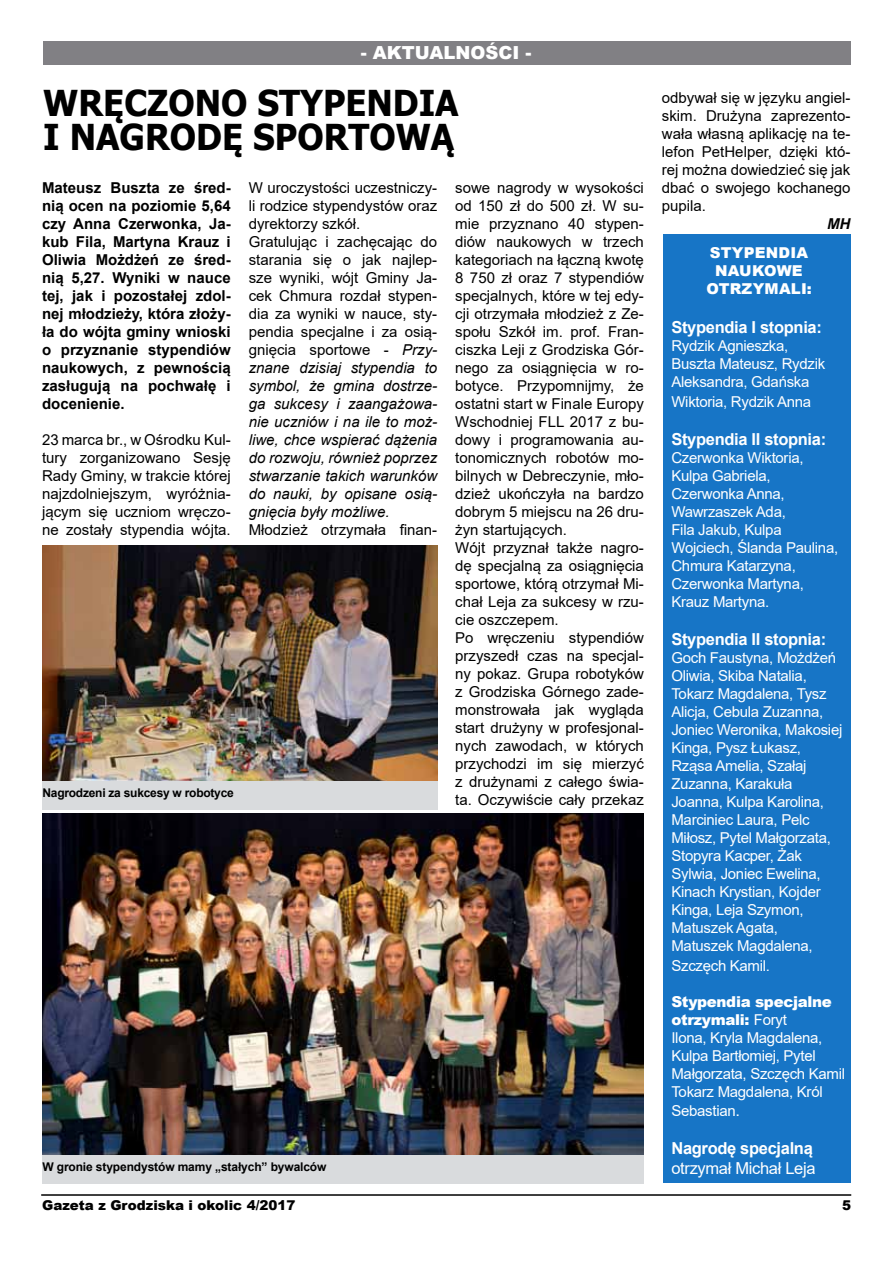
<style>
.page{position:relative;width:893px;height:1263px;background:#fff}
.page>*{position:absolute;margin:0;border:0;box-sizing:border-box;transform-origin:0 0}
.t1{font:700 35.7px/34.2px "Tahoma";color:#000;scale:.96 1}
.t2{font:900 18px "Arial";color:#fff}
.t3{font:700 16.5px "Arial";letter-spacing:-.02em;color:#fff}
.t4{font:16.5px "Arial";letter-spacing:-.02em;color:#fff}
.t5{font:15px/18px "Arial";color:#000;text-align:justify}
.t6{font:15px/18px "Arial";letter-spacing:-.02em;color:#fff}
.t7{font:700 15px/18px "Arial";color:#000;text-align:justify}
.t8{font:900 15px/18px "Arial";letter-spacing:.015em;color:#fff}
.t9{font:italic 700 15px "Arial";color:#000}
.t10{font:900 13.5px "Arial";color:#000}
.t11{font:700 12px "Arial";letter-spacing:-.01em;color:#000}
.s1{font-style:italic}
.s2{font-weight:900}
.s3{font-size:16.5px}
</style>
<div class="page">
<div style="left:43px;top:42px;width:807px;height:23px;background:#818084"></div>
<hr style="left:41px;top:1194px;width:810px;height:2px;background:#000">
<img style="left:43px;top:814px;width:601px;height:341px">
<img style="left:42px;top:546px;width:396px;height:235px">
<div style="left:42px;top:1155px;width:602px;height:28px;background:#d9dbdd"></div>
<div style="left:43px;top:781px;width:394px;height:28px;background:#d9dbdd"></div>
<div style="left:663px;top:234px;width:188px;height:948px;background:#1775c6"></div>
<p class="t2" style="left:361px;top:39px;width:172px">- AKTUALNOŚCI -</p>
<h1 class="t1" style="left:43px;top:88px;width:434px">WRĘCZONO STYPENDIA<br>I NAGRODĘ SPORTOWĄ</h1>
<p class="t7" style="left:42px;top:179px;width:190px">Mateusz Buszta ze śred&shy;nią ocen na poziomie 5,64 czy Anna Czerwonka, Ja&shy;kub Fila, Martyna Krauz i Oliwia Możdżeń ze śred&shy;nią 5,27. Wyniki w nauce tej, jak i pozostałej zdol&shy;nej młodzieży, która złoży&shy;ła do wójta gminy wnioski o przyznanie stypendiów naukowych, z pewnością zasługują na pochwałę i docenienie.</p>
<p class="t5" style="left:42px;top:430px;width:190px">23 marca br., w Ośrodku Kul&shy;tury zorganizowano Sesję Rady Gminy, w trakcie której najzdolniejszym, wyróżnia&shy;jącym się uczniom wręczo&shy;ne zostały stypendia wójta.</p>
<p class="t5" style="left:249px;top:178px;width:190px;text-align:left">W uroczystości uczestniczy&shy;li rodzice stypendystów oraz dyrektorzy szkół.<br>Gratulując i zachęcając do starania się o jak najlep&shy;sze wyniki, wójt Gminy Ja&shy;cek Chmura rozdał stypen&shy;dia za wyniki w nauce, sty&shy;pendia specjalne i za osią&shy;gnięcia sportowe - <span class="s1">Przy&shy;znane dzisiaj stypendia to symbol, że gmina dostrze&shy;ga sukcesy i zaangażowa&shy;nie uczniów i na ile to moż&shy;liwe, chce wspierać dążenia do rozwoju, również poprzez stwarzanie takich warunków do nauki, by opisane osią&shy;gnięcia były możliwe.</span></p>
<p class="t5" style="left:249px;top:520px;width:190px">Młodzież otrzymała finan-</p>
<p class="t11" style="left:43px;top:784px;width:193px">Nagrodzeni za sukcesy w robotyce</p>
<p class="t5" style="left:455px;top:178px;width:190px;text-align:left">sowe nagrody w wysokości od 150 zł do 500 zł. W su&shy;mie przyznano 40 stypen&shy;diów naukowych w trzech kategoriach na łączną kwotę<br>8 750 zł oraz 7 stypendiów specjalnych, które w tej edy&shy;cji otrzymała młodzież z Ze&shy;społu Szkół im. prof. Fran&shy;ciszka Leji z Grodziska Gór&shy;nego za osiągnięcia w ro&shy;botyce. Przypomnijmy, że ostatni start w Finale Europy<br>Wschodniej FLL 2017 z bu&shy;dowy i programowania au&shy;tonomicznych robotów mo&shy;bilnych w Debreczynie, mło&shy;dzież ukończyła na bardzo dobrym 5 miejscu na 26 dru&shy;żyn startujących.<br>Wójt przyznał także nagro&shy;dę specjalną za osiągnięcia sportowe, którą otrzymał Mi&shy;chał Leja za sukcesy w rzu&shy;cie oszczepem.<br>Po wręczeniu stypendiów przyszedł czas na specjal&shy;ny pokaz. Grupa robotyków z Grodziska Górnego zade&shy;monstrowała jak wygląda start drużyny w profesjonal&shy;nych zawodach, w których przychodzi im się mierzyć z drużynami z całego świa&shy;ta. Oczywiście cały przekaz</p>
<p class="t11" style="left:42px;top:1158px;width:286px">W gronie stypendystów mamy „stałych” bywalców</p>
<p class="t5" style="left:662px;top:88px;width:190px">odbywał się w języku angiel&shy;skim. Drużyna zaprezento&shy;wała własną aplikację na te&shy;lefon PetHelper, dzięki któ&shy;rej można dowiedzieć się jak dbać o swojego kochanego pupila.</p>
<p class="t9" style="left:827px;top:213px;width:25px">MH</p>
<p class="t8" style="left:710px;top:243px;width:56px">Stypendi</p>
<p class="t8" style="left:797px;top:243px;width:13px">a</p>
<p class="t8" style="left:706px;top:261px;width:47px;text-indent:9px">naukowe otrzy</p>
<p class="t8" style="left:765px;top:279px;width:49px">mali :</p>
<p class="t3" style="left:671px;top:316px;width:152px">Stypendia I stopnia:</p>
<p class="t6" style="left:671px;top:337px;width:155px">Rydzik Agnieszka,<br>Buszta Mateusz, Rydzik<br>Aleksandra, Gdańska</p>
<p class="t6" style="left:671px;top:393px;width:141px">Wiktoria, Rydzik Anna</p>
<p class="t3" style="left:671px;top:428px;width:156px">Stypendia II stopnia:</p>
<p class="t6" style="left:671px;top:449px;width:168px">Czerwonka Wiktoria,<br>Kulpa Gabriela,<br>Czerwonka Anna,<br>Wawrzaszek Ada,<br>Fila Jakub, Kulpa<br>Wojciech, Ślanda Paulina,<br>Chmura Katarzyna,<br>Czerwonka Martyna,<br>Krauz Martyna.</p>
<p class="t3" style="left:671px;top:627px;width:156px">Stypendia II stopnia:</p>
<p class="t6" style="left:671px;top:648px;width:172px">Goch Faustyna, Możdżeń<br>Oliwia, Skiba Natalia,<br>Tokarz Magdalena, Tysz<br>Alicja, Cebula Zuzanna,<br>Joniec Weronika, Makosiej<br>Kinga, Pysz Łukasz,<br>Rząsa Amelia, Szałaj<br>Zuzanna, Karakuła<br>Joanna, Kulpa Karolina,<br>Marciniec Laura, Pelc<br>Miłosz, Pytel Małgorzata,<br>Stopyra Kacper, Żak<br>Sylwia, Joniec Ewelina,<br>Kinach Krystian, Kojder<br>Kinga, Leja Szymon,<br>Matuszek Agata,<br>Matuszek Magdalena,</p>
<p class="t6" style="left:671px;top:956px;width:100px">Szczęch Kamil.</p>
<p class="t6" style="left:671px;top:992px;width:175px"><span class="s2">Stypendia specjalne otrzymali:</span> Foryt<br>Ilona, Kryla Magdalena,<br>Kulpa Bartłomiej, Pytel<br>Małgorzata, Szczęch Kamil<br>Tokarz Magdalena, Król</p>
<p class="t6" style="left:671px;top:1102px;width:70px">Sebastian<span class="s3">.</span></p>
<p class="t3" style="left:671px;top:1137px;width:143px">Nagrodę specjalną</p>
<p class="t4" style="left:671px;top:1157px;width:146px">otrzymał Michał Leja</p>
<p class="t10" style="left:42px;top:1196px;width:255px">Gazeta z Grodziska i okolic 4/2017</p>
<p class="t10" style="left:842px;top:1195px;width:11px">5</p>
</div>
